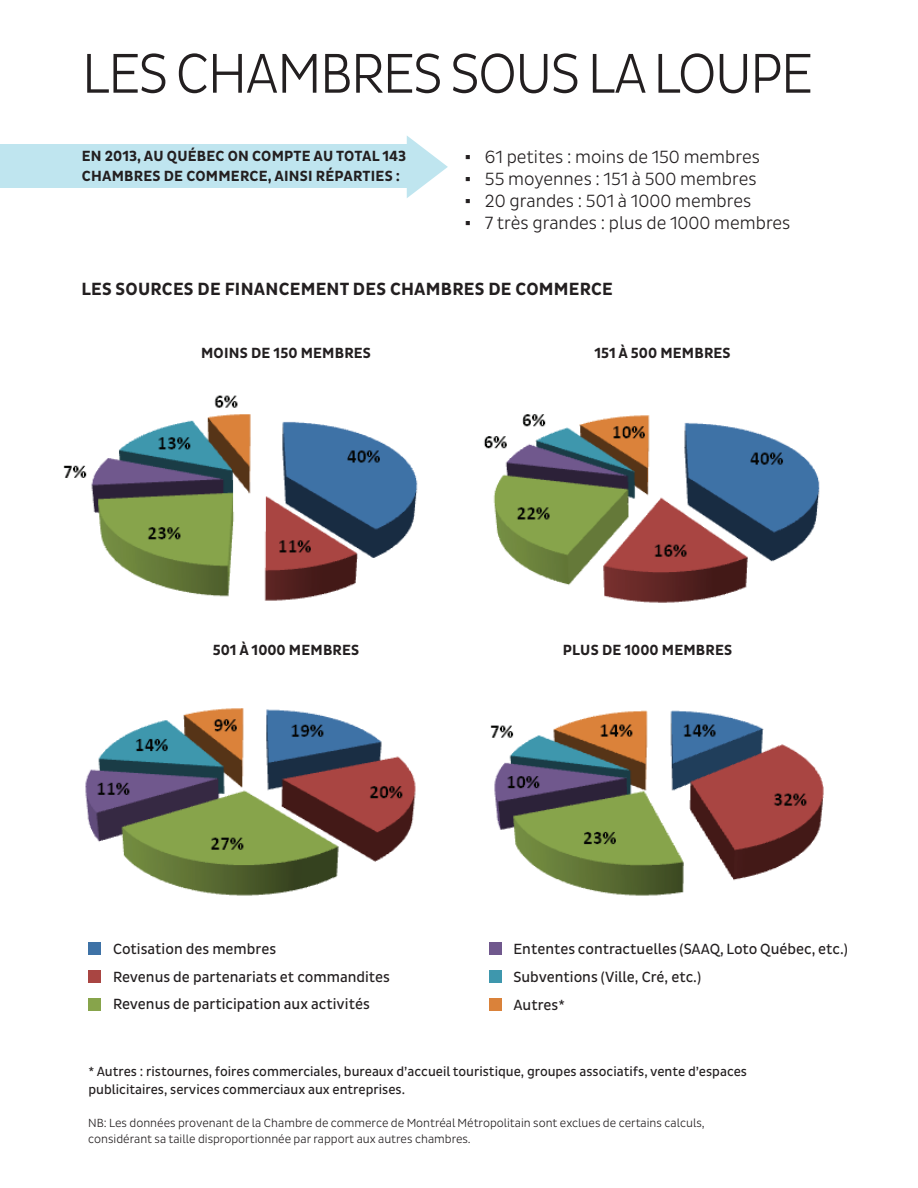
<style>
.page{position:relative;width:918px;height:1188px;background:#fff}
.page>*{position:absolute;margin:0;border:0;box-sizing:border-box;transform-origin:0 0}
.t1{font:300 57px "Pluto Sans Cond";letter-spacing:-.025em;color:#231f20;scale:.96 1}
.t2{font:300 18px "Pluto Sans Cond";color:#231f20}
.t3{font:700 18px "Pluto Sans Cond";letter-spacing:.015em;color:#231f20}
.t4{font:15px/27.8px "Pluto Sans Cond";color:#231f20}
.t5{font:700 15px/19.5px "Pluto Sans Cond";letter-spacing:.015em;color:#231f20}
.t6{font:13.5px/18px "Pluto Sans Cond";color:#231f20}
.t7{font:300 12px/16.5px "Pluto Sans Cond";color:#231f20}
.s1{font-family:"Arial Narrow";font-weight:400}
</style>
<div class="page">
<svg style="left:407px;top:136px;width:41px;height:62px"></svg>
<div style="left:0;top:144px;width:413px;height:43px;background:#bfe5ef"></div>
<div style="left:89px;top:942px;width:12px;height:13px;background:#3e72a6"></div>
<div style="left:89px;top:970px;width:12px;height:12px;background:#a94542"></div>
<div style="left:89px;top:998px;width:12px;height:12px;background:#87a44b"></div>
<div style="left:489px;top:942px;width:12px;height:13px;background:#70588d"></div>
<div style="left:489px;top:970px;width:12px;height:12px;background:#3e97ad"></div>
<div style="left:489px;top:999px;width:12px;height:12px;background:#da823a"></div>
<img style="left:63px;top:395px;width:355px;height:206px">
<img style="left:484px;top:414px;width:336px;height:189px">
<img style="left:85px;top:708px;width:331px;height:188px">
<img style="left:490px;top:710px;width:334px;height:186px">
<h1 class="t1" style="left:82px;top:41px;width:763px">les chambres sous la loupe</h1>
<p class="t5" style="left:82px;top:147px;width:326px">EN 2013, AU QUÉBEC ON COM PTE AU TOTAL 143<br>CHAMBRES DE COMME</p>
<p class="t5" style="left:240px;top:166px;width:162px">RCE, AINSI RÉPARTIES :</p>
<p class="t2" style="left:465px;top:147px;width:297px"><span class="s1">▪</span> 61 petites : moins de 150 membres</p>
<p class="t2" style="left:465px;top:169px;width:293px"><span class="s1">▪</span> 55 moyennes : 151 à 500 membres</p>
<p class="t2" style="left:465px;top:191px;width:288px"><span class="s1">▪</span> 20 grandes : 501 à 1000 membres</p>
<p class="t2" style="left:465px;top:212px;width:327px"><span class="s1">▪</span> 7 très grandes : plus de 1000 membres</p>
<p class="t3" style="left:81px;top:278px;width:47px">LES SOU</p>
<p class="t3" style="left:151px;top:278px;width:152px">RCES DE FINANCEMEN</p>
<p class="t3" style="left:340px;top:278px;width:201px">T DES CHAMBRES DE COMME</p>
<p class="t3" style="left:580px;top:278px;width:32px">RCE</p>
<p class="t5" style="left:201px;top:344px;width:112px">MOINS DE 150 MEM</p>
<p class="t5" style="left:335px;top:344px;width:38px">BRES</p>
<p class="t5" style="left:594px;top:344px;width:78px">151 À 500 MEM</p>
<p class="t5" style="left:694px;top:344px;width:38px">BRES</p>
<p class="t5" style="left:213px;top:641px;width:88px">501 À 1000 MEM</p>
<p class="t5" style="left:323px;top:641px;width:38px">BRES</p>
<p class="t5" style="left:563px;top:641px;width:10px">PLU</p>
<p class="t5" style="left:591px;top:641px;width:83px">S DE 1000 MEM</p>
<p class="t5" style="left:696px;top:641px;width:38px">BRES</p>
<p class="t4" style="left:113px;top:935px;width:279px">Cotisation des membres<br>Revenus de partenariats et commandites<br>Revenus de participation aux activités</p>
<p class="t4" style="left:514px;top:935px;width:336px;line-height:28.2px">Ententes contractuelles (SAAQ, Loto Québec, etc.)<br>Subventions (Ville, Cré, etc.)<br>Autres*</p>
<p class="t6" style="left:88px;top:1062px;width:660px">* Autres : ristournes, foires commerciales, bureaux d’accueil touristique, groupes associatifs, vente d’espaces publicitaires, services commerciaux aux entreprises.</p>
<p class="t7" style="left:88px;top:1114px;width:618px">NB: Les données provenant de la Chambre de commerce de Montréal Métropolitain sont exclues de certains calculs, considérant sa taille disproportionnée par rapport aux autres chambres.</p>
</div>
